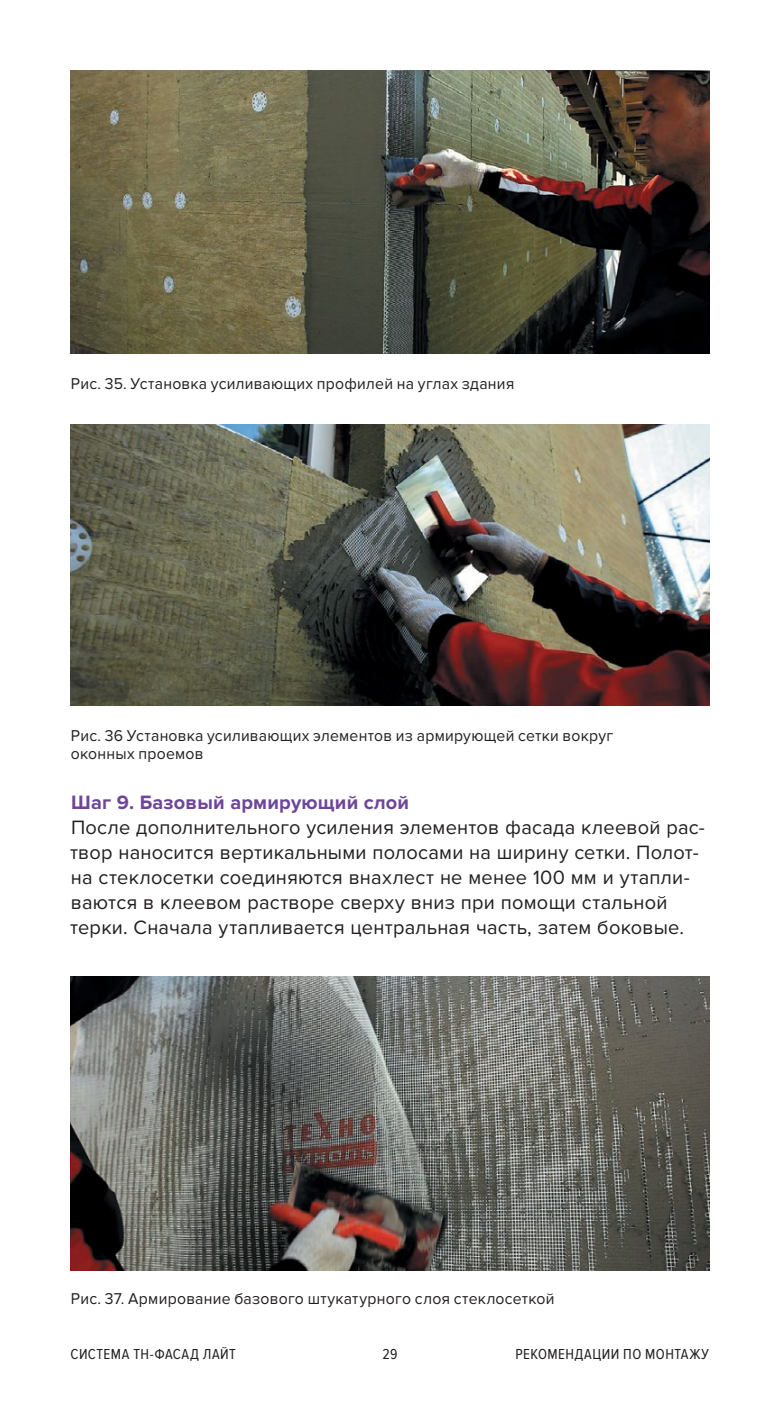
<style>
.page{position:relative;width:780px;height:1418px;background:#fff}
.page>*{position:absolute;margin:0;border:0;box-sizing:border-box;transform-origin:0 0}
.t1{font:20px/25px "Proxima Nova";letter-spacing:.01em;color:#231f20}
.t2{font:700 20px "Proxima Nova";letter-spacing:.01em;color:#6e4598}
.t3{font:16.25px/17.5px "Proxima Nova";letter-spacing:.015em;color:#231f20}
.t4{font:15px "Proxima Nova Cond";letter-spacing:.03em;color:#231f20}
</style>
<div class="page">
<img style="left:71px;top:424px;width:638px;height:281px">
<img style="left:71px;top:71px;width:638px;height:283px">
<img style="left:71px;top:976px;width:638px;height:294px">
<p class="t3" style="left:71px;top:375px;width:445px">Рис. 35. Установка усиливающих профилей на углах здания</p>
<p class="t3" style="left:71px;top:727px;width:544px">Рис. 36 Установка усиливающих элементов из армирующей сетки вокруг оконных проемов</p>
<p class="t2" style="left:71px;top:790px;width:339px">Шаг 9. Базовый армирующий слой</p>
<p class="t1" style="left:70px;top:815px;width:636px">После дополнительного усиления элементов фасада клеевой рас&shy;твор наносится вертикальными полосами на ширину сетки. Полот&shy;на стеклосетки соединяются внахлест не менее 100 мм и утапли&shy;ваются в клеевом растворе сверху вниз при помощи стальной терки. Сначала утапливается центральная часть, затем боковые.</p>
<p class="t3" style="left:71px;top:1290px;width:485px">Рис. 37. Армирование базового штукатурного слоя стеклосеткой</p>
<p class="t4" style="left:71px;top:1345px;width:167px">СИСТЕМА ТН-ФАСАД ЛАЙТ</p>
<p class="t4" style="left:515px;top:1345px;width:195px">РЕКОМЕНДАЦИИ ПО МОНТАЖУ</p>
<p class="t4" style="left:382px;top:1345px;width:17px">29</p>
</div>
